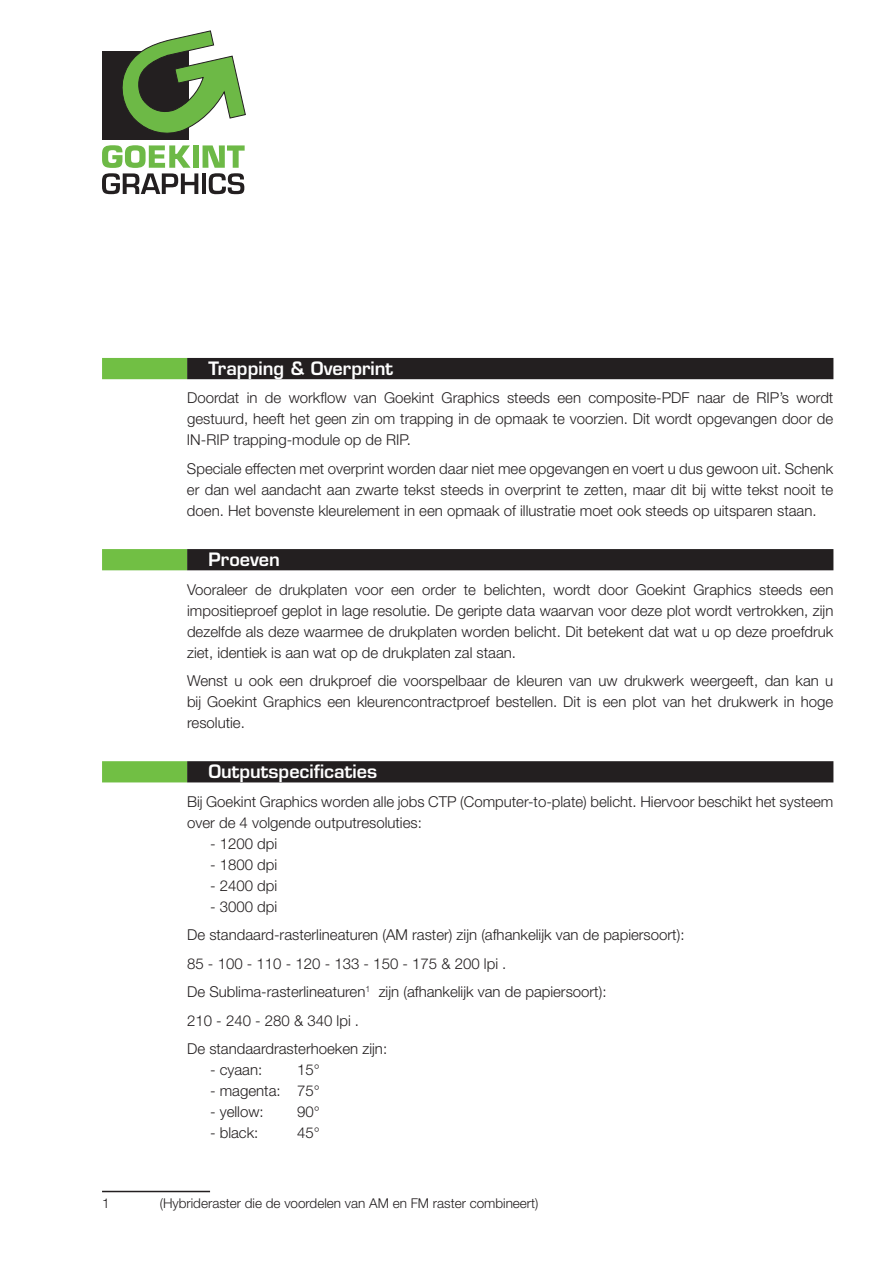
<style>
.page{position:relative;width:893px;height:1263px;background:#fff}
.page>*{position:absolute;margin:0;border:0;box-sizing:border-box;transform-origin:0 0}
.t1{font:600 18px "Eurostile LT Std";color:#fff}
.t2{font:300 15px/21px "Helvetica Neue LT Std";color:#231f20;text-align:justify}
.t3{font:300 13.5px "Helvetica Neue LT Std";color:#231f20}
</style>
<div class="page">
<div style="left:102px;top:51px;width:86px;height:88px;background:#231f20"></div>
<svg style="left:102px;top:145px;width:143px;height:49px"></svg>
<svg style="left:122px;top:30px;width:124px;height:107px"></svg>
<div style="left:187px;top:358px;width:646px;height:21px;background:#231f20"></div>
<div style="left:102px;top:358px;width:85px;height:21px;background:#71bf44"></div>
<div style="left:187px;top:549px;width:646px;height:21px;background:#231f20"></div>
<div style="left:102px;top:549px;width:85px;height:21px;background:#71bf44"></div>
<div style="left:187px;top:761px;width:646px;height:21px;background:#231f20"></div>
<div style="left:102px;top:761px;width:85px;height:21px;background:#71bf44"></div>
<hr style="left:102px;top:1191px;width:108px;height:1px;background:#231f20">
<p class="t1" style="left:208px;top:357px;width:186px">Trapping &amp; Overprint</p>
<p class="t2" style="left:187px;top:387px;width:648px">Doordat in de workflow van Goekint Graphics steeds een composite-PDF naar de RIP’s wordt gestuurd, heeft het geen zin om trapping in de opmaak te voorzien. Dit wordt opgevangen door de IN-RIP trapping-module op de RIP.</p>
<p class="t2" style="left:187px;top:458px;width:648px">Speciale effecten met overprint worden daar niet mee opgevangen en voert u dus gewoon uit. Schenk er dan wel aandacht aan zwarte tekst steeds in overprint te zetten, maar dit bij witte tekst nooit te doen. Het bovenste kleurelement in een opmaak of illustratie moet ook steeds op uitsparen staan.</p>
<p class="t1" style="left:208px;top:548px;width:73px">Proeven</p>
<p class="t2" style="left:187px;top:578px;width:648px">Vooraleer de drukplaten voor een order te belichten, wordt door Goekint Graphics steeds een impositieproef geplot in lage resolutie. De geripte data waarvan voor deze plot wordt vertrokken, zijn dezelfde als deze waarmee de drukplaten worden belicht. Dit betekent dat wat u op deze proefdruk ziet, identiek is aan wat op de drukplaten zal staan.</p>
<p class="t2" style="left:187px;top:670px;width:648px">Wenst u ook een drukproef die voorspelbaar de kleuren van uw drukwerk weergeeft, dan kan u bij Goekint Graphics een kleurencontractproef bestellen. Dit is een plot van het drukwerk in hoge resolutie.</p>
<p class="t1" style="left:208px;top:760px;width:170px">Outputspecificaties</p>
<p class="t2" style="left:187px;top:790px;width:648px">Bij Goekint Graphics worden alle jobs CTP (Computer-to-plate) belicht. Hiervoor beschikt het systeem over de 4 volgende outputresoluties:</p>
<p class="t2" style="left:210px;top:832px;width:69px">- 1200 dpi</p>
<p class="t2" style="left:210px;top:853px;width:69px">- 1800 dpi</p>
<p class="t2" style="left:210px;top:874px;width:69px">- 2400 dpi</p>
<p class="t2" style="left:187px;top:892px;width:499px;line-height:28.5px;text-align:left;text-indent:23px">- 3000 dpi<br>De standaard-rasterlineaturen (AM raster) zijn (afhankelijk van de papiersoort):<br>85 - 100 - 110 - 120 - 133 - 150 - 175 &amp; 200 lpi .<br>De Sublima-rasterlineaturen zijn (afhankelijk van de papiersoort):<br>210 - 240 - 280 &amp; 340 lpi .<br>De standaardrasterhoeken zijn:</p>
<p class="t2" style="left:210px;top:1059px;width:54px">- cyaan:</p>
<p class="t2" style="left:297px;top:1059px;width:24px">15°</p>
<p class="t2" style="left:210px;top:1080px;width:111px">- magenta: 75°</p>
<p class="t2" style="left:210px;top:1101px;width:55px">- yellow:</p>
<p class="t2" style="left:297px;top:1101px;width:24px">90°</p>
<p class="t2" style="left:210px;top:1122px;width:50px">- black:</p>
<p class="t2" style="left:297px;top:1122px;width:24px">45°</p>
<p class="t3" style="left:160px;top:1195px;width:380px">(Hybrideraster die de voordelen van AM en FM raster combineert)</p>
</div>
